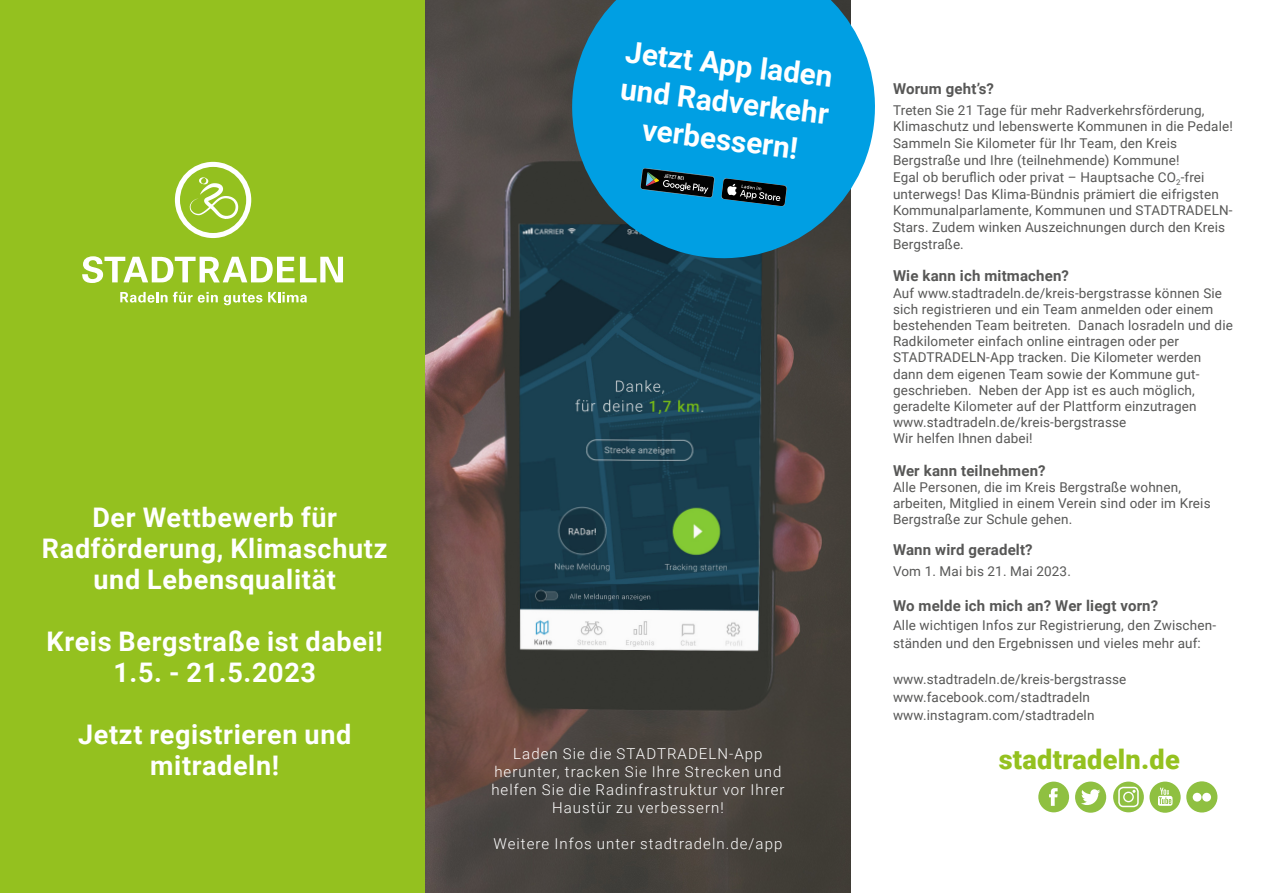
<style>
.page{position:relative;width:1263px;height:893px;background:#fff}
.page>*{position:absolute;margin:0;border:0;box-sizing:border-box;transform-origin:0 0}
.t1{font:700 29.7px/37.5px "Roboto";color:#fff;text-align:center}
.t2{font:900 27.15px "Roboto";letter-spacing:.01em;color:#94c11f}
.t3{font:700 27px/31px "Roboto";letter-spacing:.025em;color:#fff;text-align:center}
.t4{font:300 15px/18px "Roboto";letter-spacing:.07em;color:#fff;text-align:center}
.t5{font:700 15px "Roboto";letter-spacing:.01em;color:#575756}
.t6{font:13.5px/16.2px "Roboto";letter-spacing:.01em;color:#575756}
</style>
<div class="page">
<div style="left:0;top:0;width:425px;height:893px;background:#94c11f"></div>
<svg style="left:175px;top:162px;width:76px;height:76px"></svg>
<svg style="left:82px;top:256px;width:261px;height:27px"></svg>
<svg style="left:224px;top:293px;width:38px;height:12px"></svg>
<svg style="left:268px;top:292px;width:39px;height:11px"></svg>
<svg style="left:120px;top:292px;width:98px;height:11px"></svg>
<img style="left:425px;top:0;width:425px;height:893px">
<div style="left:1038px;top:782px;width:31px;height:30px;background:#8fc041;border-radius:50%"></div>
<svg style="left:1049px;top:788px;width:8px;height:18px"></svg>
<div style="left:1149px;top:782px;width:32px;height:31px;background:#8fc041;border-radius:50%"></div>
<svg style="left:1158px;top:788px;width:14px;height:18px"></svg>
<svg style="left:1075px;top:782px;width:31px;height:31px"></svg>
<svg style="left:1113px;top:782px;width:31px;height:30px"></svg>
<div style="left:1118px;top:787px;width:21px;height:20px;border:2px solid #fff;border-radius:4px"></div>
<div style="left:1123px;top:792px;width:11px;height:10px;border:1px solid #fff;border-radius:50%"></div>
<div style="left:1186px;top:781px;width:31px;height:31px;background:#8fc041;border-radius:50%"></div>
<div style="left:1193px;top:793px;width:8px;height:9px;background:#fff;border-radius:50%"></div>
<div style="left:1202px;top:793px;width:9px;height:9px;background:#fff;border-radius:50%"></div>
<svg style="left:563px;top:0;width:312px;height:267px;background:#1591c6"></svg>
<svg style="left:721px;top:178px;width:66px;height:29px;background:#1d4c60"></svg>
<svg style="left:640px;top:168px;width:75px;height:30px;background:#1e4f63"></svg>
<h3 class="t3" style="left:42px;top:505px;width:347px">Der Wettbewerb für<br>Radförderung, Klimaschutz und Lebensqualität</h3>
<h3 class="t3" style="left:47px;top:629px;width:338px">Kreis Bergstraße ist dabei!<br>1.5. - 21.5.2023</h3>
<h3 class="t3" style="left:78px;top:722px;width:275px">Jetzt registrieren und mitradeln!</h3>
<h1 class="t1" style="left:627px;top:36px;width:211px;rotate:7deg">Jetzt App laden und Radverkehr verbessern!</h1>
<p class="t4" style="left:491px;top:747px;width:295px">Laden Sie die STADTRADELN-App herunter, tracken Sie Ihre Strecken und helfen Sie die Radinfrastruktur vor Ihrer Haustür zu verbessern!</p>
<p class="t4" style="left:493px;top:837px;width:290px">Weitere Infos unter stadtradeln.de/app</p>
<p class="t5" style="left:893px;top:83px;width:102px">Worum geht’s?</p>
<p class="t6" style="left:893px;top:103px;width:341px;line-height:16.8px">Treten Sie 21 Tage für mehr Radverkehrsförderung, Klimaschutz und lebenswerte Kommunen in die Pedale!<br>Sammeln Sie Kilometer für Ihr Team, den Kreis Bergstraße und Ihre (teilnehmende) Kommune!<br>Egal ob beruflich oder privat – Hauptsache CO<sub>2</sub>-frei unterwegs! Das Klima-Bündnis prämiert die eifrigsten Kommunalparlamente, Kommunen und STADTRADELN-Stars. Zudem winken Auszeichnungen durch den Kreis Bergstraße.</p>
<p class="t5" style="left:893px;top:270px;width:178px">Wie kann ich mitmachen?</p>
<p class="t6" style="left:893px;top:286px;width:341px">Auf www.stadtradeln.de/kreis-bergstrasse können Sie sich registrieren und ein Team anmelden oder einem bestehenden Team beitreten. Danach losradeln und die Radkilometer einfach online eintragen oder per STADTRADELN-App tracken. Die Kilometer werden dann dem eigenen Team sowie der Kommune gut&shy;geschrieben. Neben der App ist es auch möglich, geradelte Kilometer auf der Plattform einzutragen www.stadtradeln.de/kreis-bergstrasse<br>Wir helfen Ihnen dabei!</p>
<p class="t5" style="left:893px;top:465px;width:154px">Wer kann teilnehmen?</p>
<p class="t6" style="left:893px;top:480px;width:319px">Alle Personen, die im Kreis Bergstraße wohnen, arbeiten, Mitglied in einem Verein sind oder im Kreis<br>Bergstraße zur Schule gehen.</p>
<p class="t5" style="left:893px;top:544px;width:141px">Wann wird geradelt?</p>
<p class="t6" style="left:893px;top:564px;width:179px">Vom 1. Mai bis 21. Mai 2023.</p>
<p class="t5" style="left:893px;top:599px;width:267px">Wo melde ich mich an? Wer liegt vorn?</p>
<p class="t6" style="left:893px;top:618px;width:325px;line-height:18px">Alle wichtigen Infos zur Registrierung, den Zwischen&shy;ständen und den Ergebnissen und vieles mehr auf:</p>
<p class="t6" style="left:893px;top:672px;width:235px;line-height:18px">www.stadtradeln.de/kreis-bergstrasse www.facebook.com/stadtradeln www.instagram.com/stadtradeln</p>
<h2 class="t2" style="left:999px;top:748px;width:183px">stadtradeln.de</h2>
</div>
